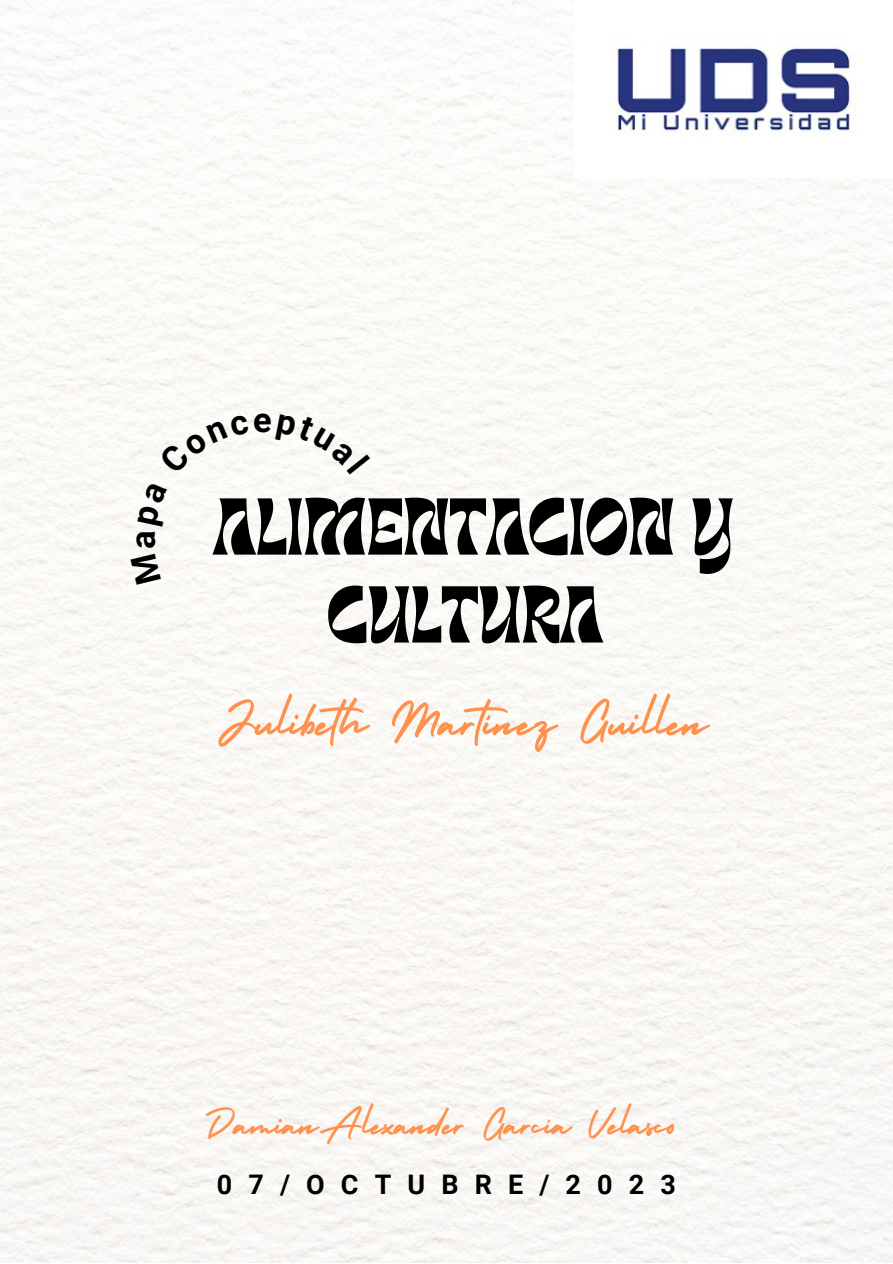
<style>
.page{position:relative;width:893px;height:1264px;background:#fff}
.page>*{position:absolute;margin:0;border:0;box-sizing:border-box;transform-origin:0 0}
.t1{font:semi-condensed 63.3px/87.9px "Barbra";color:#000;text-align:center}
.t2{font:57.75px "Holiday";color:#ff914d}
.t3{font:43.05px "Holiday";color:#ff914d}
.t4{font:700 34.65px "Roboto";color:#000}
.t5{font:700 27px "Roboto";letter-spacing:.6em;color:#000}
</style>
<div class="page">
<img style="left:608px;top:34px;width:257px;height:103px">
<svg style="left:130px;top:553px;width:31px;height:31px"></svg>
<svg style="left:137px;top:482px;width:30px;height:44px"></svg>
<div style="left:158px;top:412px;width:212px;height:62px;background:#fbfaf6"></div>
<p class="t4" style="left:123px;top:548px;width:20px;rotate:-90deg">a</p>
<p class="t1" style="left:213px;top:485px;width:522px">ALIMENTACION Y<br>CULTURA</p>
<p class="t2" style="left:217px;top:677px;width:493px">Julibeth Martínez Guillen</p>
<p class="t3" style="left:205px;top:1090px;width:474px">DamianAlexander García Velasco</p>
<p class="t5" style="left:217px;top:1169px;width:460px">07/OCTUBRE/2023</p>
</div>
